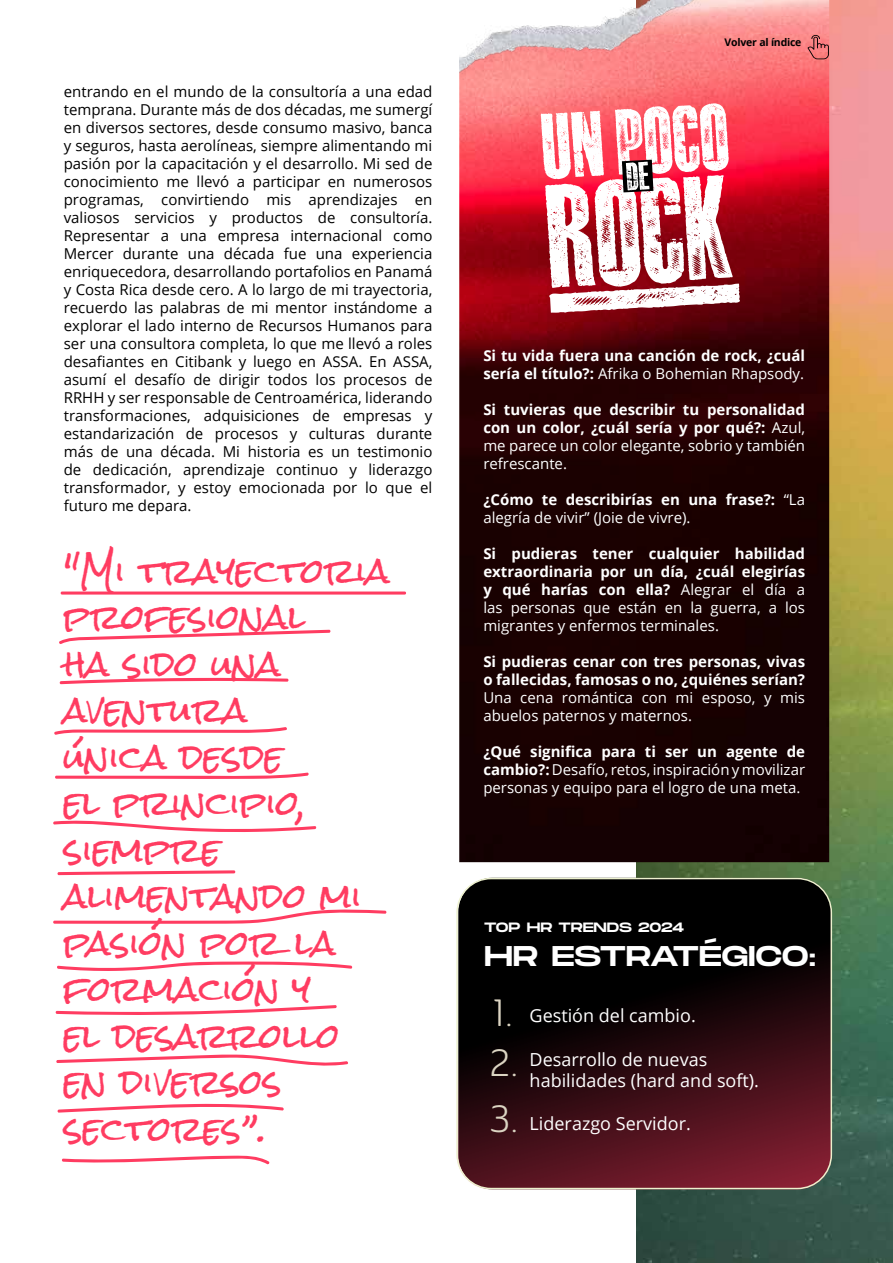
<style>
.page{position:relative;width:893px;height:1263px;background:#fff}
.page>*{position:absolute;margin:0;border:0;box-sizing:border-box;transform-origin:0 0}
.t1{font:37.5px/49.3px "Ainslie Sans Nor Boo";color:#dbd4c2}
.t2{font:33px/46.5px "Rock Salt";color:#ff3c61}
.t3{font:28.5px "Monument Extended";letter-spacing:-.015em;color:#fff}
.t4{font:18px/21.6px "Open Sans";color:#fff}
.t5{font:15px/18px "Open Sans";color:#000;text-align:justify}
.t6{font:700 15px/18px "Open Sans";color:#fff}
.t7{font:15px/18px "Open Sans";color:#fff}
.t8{font:13.5px "Monument Extended";letter-spacing:-.015em;color:#fff}
.t9{font:700 10.5px "Open Sans";letter-spacing:-.02em;color:#000}
.s1{font-weight:400}
.s2{font-weight:700}
</style>
<div class="page">
<img style="left:637px;top:0;width:256px;height:1263px">
<img style="left:459px;top:0;width:370px;height:862px">
<img style="left:459px;top:0;width:294px;height:80px">
<svg style="left:541px;top:103px;width:199px;height:210px"></svg>
<svg style="left:457px;top:878px;width:375px;height:311px;background:#24080d"></svg>
<div style="left:456px;top:878px;width:376px;height:311px;border:2px solid #edf1ce;border-radius:34px"></div>
<svg style="left:60px;top:591px;width:346px;height:4px"></svg>
<svg style="left:59px;top:630px;width:272px;height:14px"></svg>
<svg style="left:59px;top:678px;width:230px;height:6px"></svg>
<svg style="left:54px;top:727px;width:233px;height:8px"></svg>
<svg style="left:55px;top:772px;width:254px;height:7px"></svg>
<svg style="left:53px;top:820px;width:264px;height:12px"></svg>
<svg style="left:57px;top:870px;width:179px;height:5px"></svg>
<svg style="left:53px;top:909px;width:334px;height:15px"></svg>
<svg style="left:57px;top:961px;width:296px;height:10px"></svg>
<svg style="left:55px;top:1005px;width:282px;height:10px"></svg>
<svg style="left:56px;top:1054px;width:292px;height:12px"></svg>
<svg style="left:57px;top:1103px;width:227px;height:10px"></svg>
<svg style="left:62px;top:1155px;width:208px;height:10px"></svg>
<svg style="left:807px;top:35px;width:22px;height:24px"></svg>
<p class="t5" style="left:64px;top:82px;width:370px">entrando en el mundo de la consultoría a una edad temprana. Durante más de dos décadas, me sumergí en diversos sectores, desde consumo masivo, banca y seguros, hasta aerolíneas, siempre alimentando mi pasión por la capacitación y el desarrollo. Mi sed de conocimiento me llevó a participar en numerosos programas, convirtiendo mis aprendizajes en valiosos servicios y productos de consultoría.<br>Representar a una empresa internacional como Mercer durante una década fue una experiencia enriquecedora, desarrollando portafolios en Panamá y Costa Rica desde cero. A lo largo de mi trayectoria, recuerdo las palabras de mi mentor instándome a explorar el lado interno de Recursos Humanos para ser una consultora completa, lo que me llevó a roles desafiantes en Citibank y luego en ASSA. En ASSA, asumí el desafío de dirigir todos los procesos de RRHH y ser responsable de Centroamérica, liderando transformaciones, adquisiciones de empresas y estandarización de procesos y culturas durante más de una década. Mi historia es un testimonio de dedicación, aprendizaje continuo y liderazgo transformador, y estoy emocionada por lo que el futuro me depara.</p>
<h2 class="t2" style="left:64px;top:549px;width:328px">"Mi trayectoria profesional<br>ha sido una aventura<br>única desde<br>el principio, siempre alimentando mi pasión por la formación y<br>el desarrollo en diversos sectores”.</h2>
<p class="t9" style="left:725px;top:35px;width:78px">Volver al índice</p>
<p class="t6" style="left:483px;top:346px;width:323px">Si tu vida fuera una canción de rock, ¿cuál sería el título?: <span class="s1">Afrika o Bohemian Rhapsody.</span></p>
<p class="t6" style="left:483px;top:400px;width:323px;text-align:justify">Si tuvieras que describir tu personalidad con un color, ¿cuál sería y por qué?: <span class="s1">Azul, me parece un color elegante, sobrio y también refrescante.</span></p>
<p class="t7" style="left:483px;top:490px;width:323px"><span class="s2">¿Cómo te describirías en una frase?:</span> “La alegría de vivir” (Joie de vivre).</p>
<p class="t6" style="left:483px;top:544px;width:323px;text-align:justify">Si pudieras tener cualquier habilidad extraordinaria por un día, ¿cuál elegirías y qué harías con ella? <span class="s1">Alegrar el día a las personas que están en la guerra, a los migrantes y enfermos terminales.</span></p>
<p class="t6" style="left:483px;top:652px;width:323px">Si pudieras cenar con tres personas, vivas o fallecidas, famosas o no, ¿quiénes serían?</p>
<p class="t7" style="left:483px;top:688px;width:323px">Una cena romántica con mi esposo, y mis abuelos paternos y maternos.</p>
<p class="t7" style="left:483px;top:742px;width:323px;text-align:justify"><span class="s2">¿Qué significa para ti ser un agente de cambio?:</span> Desafío, retos, inspiración y movilizar personas y equipo para el logro de una meta.</p>
<p class="t8" style="left:484px;top:917px;width:202px">TOP HR TRENDS 2024</p>
<h3 class="t3" style="left:484px;top:935px;width:334px">HR ESTRATÉGICO:</h3>
<h1 class="t1" style="left:489px;top:989px;width:31px">1.<br>2.</h1>
<h1 class="t1" style="left:490px;top:1095px;width:30px">3.</h1>
<p class="t4" style="left:530px;top:1004px;width:168px">Gestión del cambio.</p>
<p class="t4" style="left:530px;top:1048px;width:231px">Desarrollo de nuevas habilidades (hard and soft).</p>
<p class="t4" style="left:530px;top:1112px;width:163px">Liderazgo Servidor.</p>
</div>
